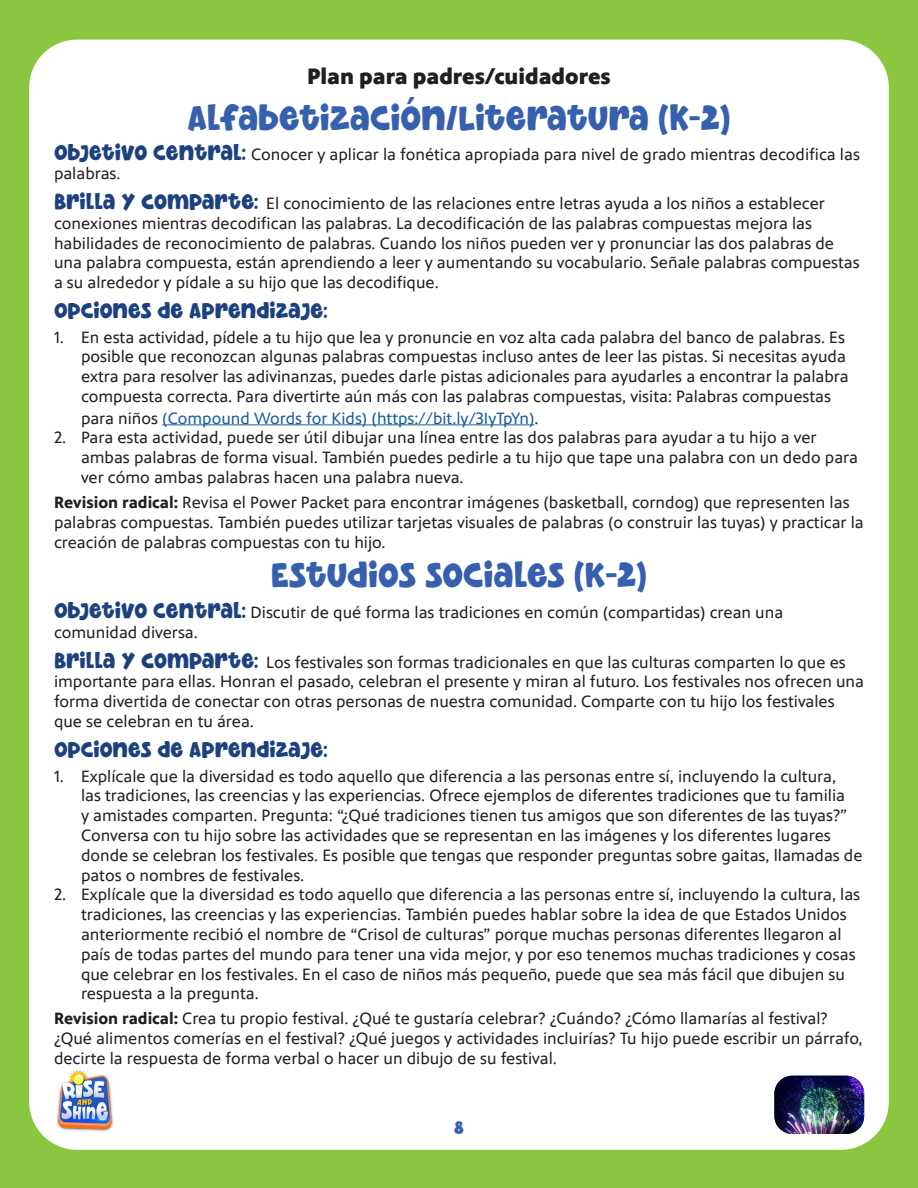
<style>
.page{position:relative;width:918px;height:1188px;background:#8bc640}
.page>*{position:absolute;margin:0;border:0;box-sizing:border-box;transform-origin:0 0}
.Smaller_Header{font:36px "Kidsbar";color:#3660ad}
.Smaller_Header-2{font:22.5px "Kidsbar";color:#1c417e}
.Smaller_Header-3{font:900 22.5px "PBS Sans";color:#231f20}
.t1{font:18px "Kidsbar";color:#3660ad}
.Body{font:16.5px/19.8px "PBS Sans";color:#231f20}
.t2{font:16.5px "PBS Sans";color:#175d9e}
.s1{font-family:"Kidsbar";font-size:22.5px;color:#1c417e}
.s2{font-family:"Kidsbar";font-size:22.5px;color:#1a417e}
.s3{color:#231f20}
.s4{font-weight:700}
</style>
<div class="page">
<div style="left:29px;top:40px;width:860px;height:1110px;background:#fff;border-radius:48px"></div>
<img style="left:56px;top:1071px;width:58px;height:61px">
<hr style="left:162px;top:424px;width:372px;height:1px;background:#175d9e">
<img style="left:774px;top:1076px;width:90px;height:58px">
<p class="Smaller_Header-3" style="left:307px;top:64px;width:305px">Plan para padres/cuidadores</p>
<p class="Smaller_Header" style="left:187px;top:96px;width:544px">ALFABETIZACIÓN/LITERATURA (K-2)</p>
<p class="Body" style="left:54px;top:144px;width:807px"><span class="s1">OBJETIVO CENTRAL:</span> Conocer y aplicar la fonética apropiada para nivel de grado mientras decodifica las palabras.</p>
<p class="Body" style="left:54px;top:194px;width:807px"><span class="s1">BRILLA Y COMPARTE</span><span class="s2">:</span> El conocimiento de las relaciones entre letras ayuda a los niños a establecer conexiones mientras decodifican las palabras. La decodificación de las palabras compuestas mejora las habilidades de reconocimiento de palabras. Cuando los niños pueden ver y pronunciar las dos palabras de una palabra compuesta, están aprendiendo a leer y aumentando su vocabulario. Señale palabras compuestas a su alrededor y pídale a su hijo que las decodifique.</p>
<p class="Smaller_Header-2" style="left:54px;top:296px;width:275px">OPCIONES DE APRENDIZAJE:</p>
<p class="Body" style="left:81px;top:327px;width:769px;text-indent:-27px">1. En esta actividad, pídele a tu hijo que lea y pronuncie en voz alta cada palabra del banco de palabras. Es posible que reconozcan algunas palabras compuestas incluso antes de leer las pistas. Si necesitas ayuda extra para resolver las adivinanzas, puedes darle pistas adicionales para ayudarles a encontrar la palabra compuesta correcta. Para divertirte aún más con las palabras compuestas, visita: Palabras compuestas</p>
<p class="t2" style="left:81px;top:409px;width:459px"><span class="s3">para niños</span> (Compound Words for Kids) (https://bit.ly/3IyTpYn)<span class="s3">.</span></p>
<p class="Body" style="left:81px;top:428px;width:778px;text-indent:-27px">2. Para esta actividad, puede ser útil dibujar una línea entre las dos palabras para ayudar a tu hijo a ver ambas palabras de forma visual. También puedes pedirle a tu hijo que tape una palabra con un dedo para ver cómo ambas palabras hacen una palabra nueva.</p>
<p class="Body" style="left:54px;top:493px;width:811px"><span class="s4">Revision radical:</span> Revisa el Power Packet para encontrar imágenes (basketball, corndog) que representen las palabras compuestas. También puedes utilizar tarjetas visuales de palabras (o construir las tuyas) y practicar la creación de palabras compuestas con tu hijo.</p>
<p class="Smaller_Header" style="left:271px;top:553px;width:377px">ESTUDIOS SOCIALES (K-2)</p>
<p class="Body" style="left:54px;top:603px;width:731px"><span class="s1">OBJETIVO CENTRAL:</span> Discutir de qué forma las tradiciones en común (compartidas) crean una comunidad diversa.</p>
<p class="Body" style="left:54px;top:652px;width:812px"><span class="s1">BRILLA Y COMPARTE</span><span class="s2">:</span> Los festivales son formas tradicionales en que las culturas comparten lo que es importante para ellas. Honran el pasado, celebran el presente y miran al futuro. Los festivales nos ofrecen una forma divertida de conectar con otras personas de nuestra comunidad. Comparte con tu hijo los festivales que se celebran en tu área.</p>
<p class="Smaller_Header-2" style="left:54px;top:735px;width:275px">OPCIONES DE APRENDIZAJE:</p>
<p class="Body" style="left:81px;top:766px;width:783px;text-indent:-27px">1. Explícale que la diversidad es todo aquello que diferencia a las personas entre sí, incluyendo la cultura,<br>las tradiciones, las creencias y las experiencias. Ofrece ejemplos de diferentes tradiciones que tu familia<br>y amistades comparten. Pregunta: “¿Qué tradiciones tienen tus amigos que son diferentes de las tuyas?” Conversa con tu hijo sobre las actividades que se representan en las imágenes y los diferentes lugares donde se celebran los festivales. Es posible que tengas que responder preguntas sobre gaitas, llamadas de patos o nombres de festivales.</p>
<p class="Body" style="left:81px;top:885px;width:781px;text-indent:-27px">2. Explícale que la diversidad es todo aquello que diferencia a las personas entre sí, incluyendo la cultura, las tradiciones, las creencias y las experiencias. También puedes hablar sobre la idea de que Estados Unidos anteriormente recibió el nombre de “Crisol de culturas” porque muchas personas diferentes llegaron al país de todas partes del mundo para tener una vida mejor, y por eso tenemos muchas tradiciones y cosas que celebrar en los festivales. En el caso de niños más pequeño, puede que sea más fácil que dibujen su respuesta a la pregunta.</p>
<p class="Body" style="left:54px;top:1009px;width:810px"><span class="s4">Revision radical:</span> Crea tu propio festival. ¿Qué te gustaría celebrar? ¿Cuándo? ¿Cómo llamarías al festival? ¿Qué alimentos comerías en el festival? ¿Qué juegos y actividades incluirías? Tu hijo puede escribir un párrafo, decirte la respuesta de forma verbal o hacer un dibujo de su festival.</p>
<p class="t1" style="left:454px;top:1117px;width:11px">8</p>
</div>
